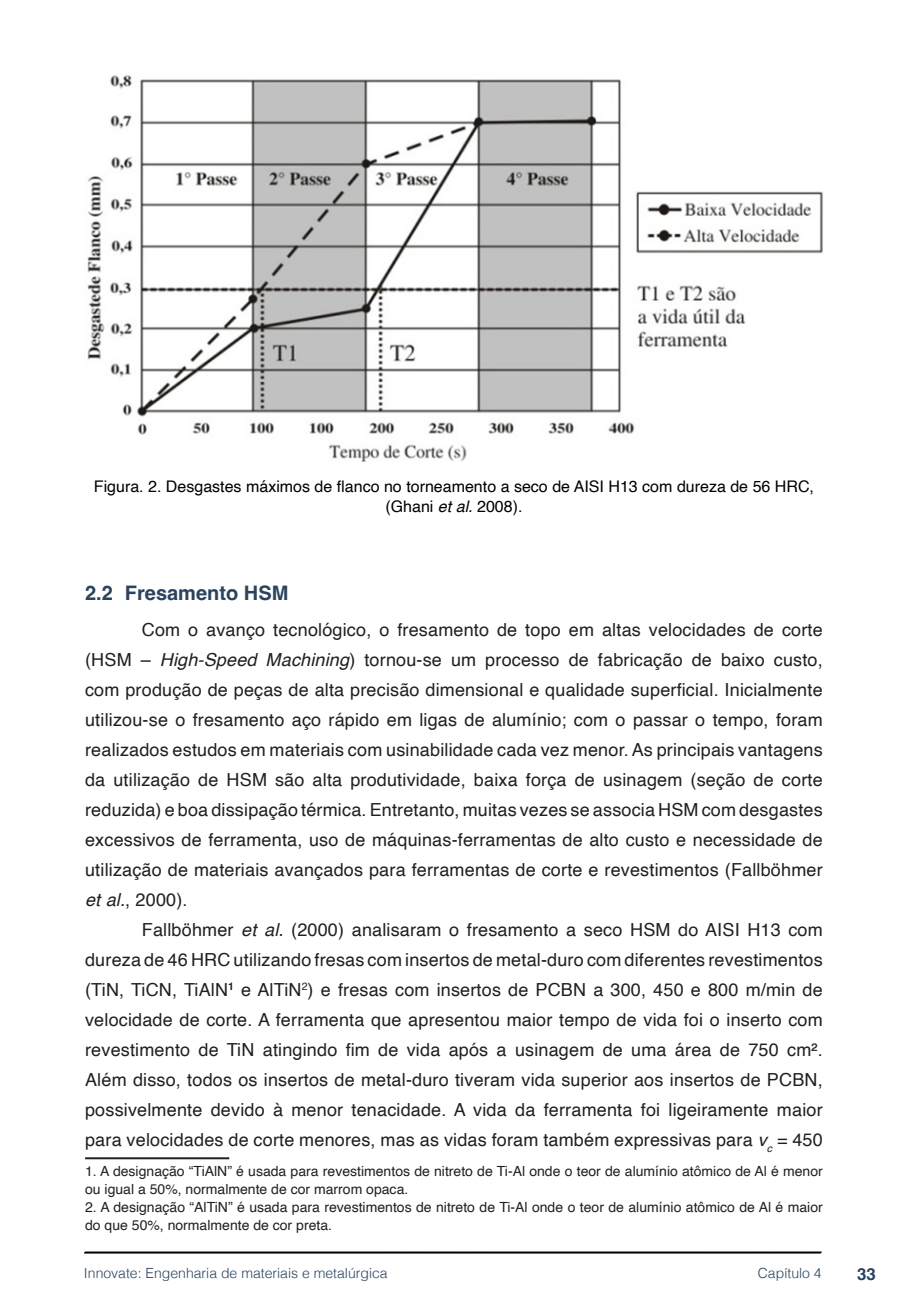
<style>
.page{position:relative;width:908px;height:1304px;background:#fff}
.page>*{position:absolute;margin:0;border:0;box-sizing:border-box;transform-origin:0 0}
.t1{font:700 20px "Helvetica";color:#2a435e}
.txt{font:18px/30px "Helvetica";letter-spacing:.01em;color:#231f20;text-align:justify}
.t2{font:700 16.8px "Helvetica";color:#2a435e}
.imagens_graf_tab{font:16px/19.2px "Helvetica";color:#000;text-align:center}
.nota_rdp{font:14px/18px "Helvetica";color:#231f20}
.t3{font:300 14px "Helvetica";color:#2a435e}
.s1{font-style:italic}
</style>
<div class="page">
<svg style="left:84px;top:1251px;width:737px;height:3px;background:#515151"></svg>
<img style="left:87px;top:75px;width:736px;height:387px">
<hr style="left:85px;top:1157px;width:144px;height:2px;background:#231f20">
<p class="imagens_graf_tab" style="left:94px;top:478px;width:721px">Figura. 2. Desgastes máximos de flanco no torneamento a seco de AISI H13 com dureza de 56 HRC, (Ghani <span class="s1">et al.</span> 2008).</p>
<p class="t1" style="left:85px;top:581px;width:205px">2.2 Fresamento HSM</p>
<p class="txt" style="left:85px;top:615px;width:738px;text-indent:57px">Com o avanço tecnológico, o fresamento de topo em altas velocidades de corte (HSM – <span class="s1">High-Speed Machining</span>) tornou-se um processo de fabricação de baixo custo, com produção de peças de alta precisão dimensional e qualidade superficial. Inicialmente utilizou-se o fresamento aço rápido em ligas de alumínio; com o passar o tempo, foram realizados estudos em materiais com usinabilidade cada vez menor. As principais vantagens da utilização de HSM são alta produtividade, baixa força de usinagem (seção de corte reduzida) e boa dissipação térmica. Entretanto, muitas vezes se associa HSM com desgastes excessivos de ferramenta, uso de máquinas-ferramentas de alto custo e necessidade de utilização de materiais avançados para ferramentas de corte e revestimentos (Fallböhmer <span class="s1">et al.</span>, 2000).</p>
<p class="txt" style="left:85px;top:915px;width:738px;text-indent:57px">Fallböhmer <span class="s1">et al.</span> (2000) analisaram o fresamento a seco HSM do AISI H13 com dureza de 46 HRC utilizando fresas com insertos de metal-duro com diferentes revestimentos (TiN, TiCN, TiAlN<sup>1</sup> e AlTiN<sup>2</sup>) e fresas com insertos de PCBN a 300, 450 e 800 m/min de velocidade de corte. A ferramenta que apresentou maior tempo de vida foi o inserto com revestimento de TiN atingindo fim de vida após a usinagem de uma área de 750 cm².<br>Além disso, todos os insertos de metal-duro tiveram vida superior aos insertos de PCBN, possivelmente devido à menor tenacidade. A vida da ferramenta foi ligeiramente maior para velocidades de corte menores, mas as vidas foram também expressivas para <span class="s1">v</span><sub>c</sub> = 450</p>
<p class="nota_rdp" style="left:85px;top:1163px;width:739px">1. A designação “TiAlN” é usada para revestimentos de nitreto de Ti-Al onde o teor de alumínio atômico de Al é menor ou igual a 50%, normalmente de cor marrom opaca.</p>
<p class="nota_rdp" style="left:85px;top:1199px;width:738px">2. A designação “AlTiN” é usada para revestimentos de nitreto de Ti-Al onde o teor de alumínio atômico de Al é maior do que 50%, normalmente de cor preta.</p>
<p class="t3" style="left:84px;top:1261px;width:305px">Innovate: Engenharia de materiais e metalúrgica</p>
<p class="t3" style="left:757px;top:1261px;width:65px">Capítulo 4</p>
<p class="t2" style="left:856px;top:1264px;width:20px">33</p>
</div>
